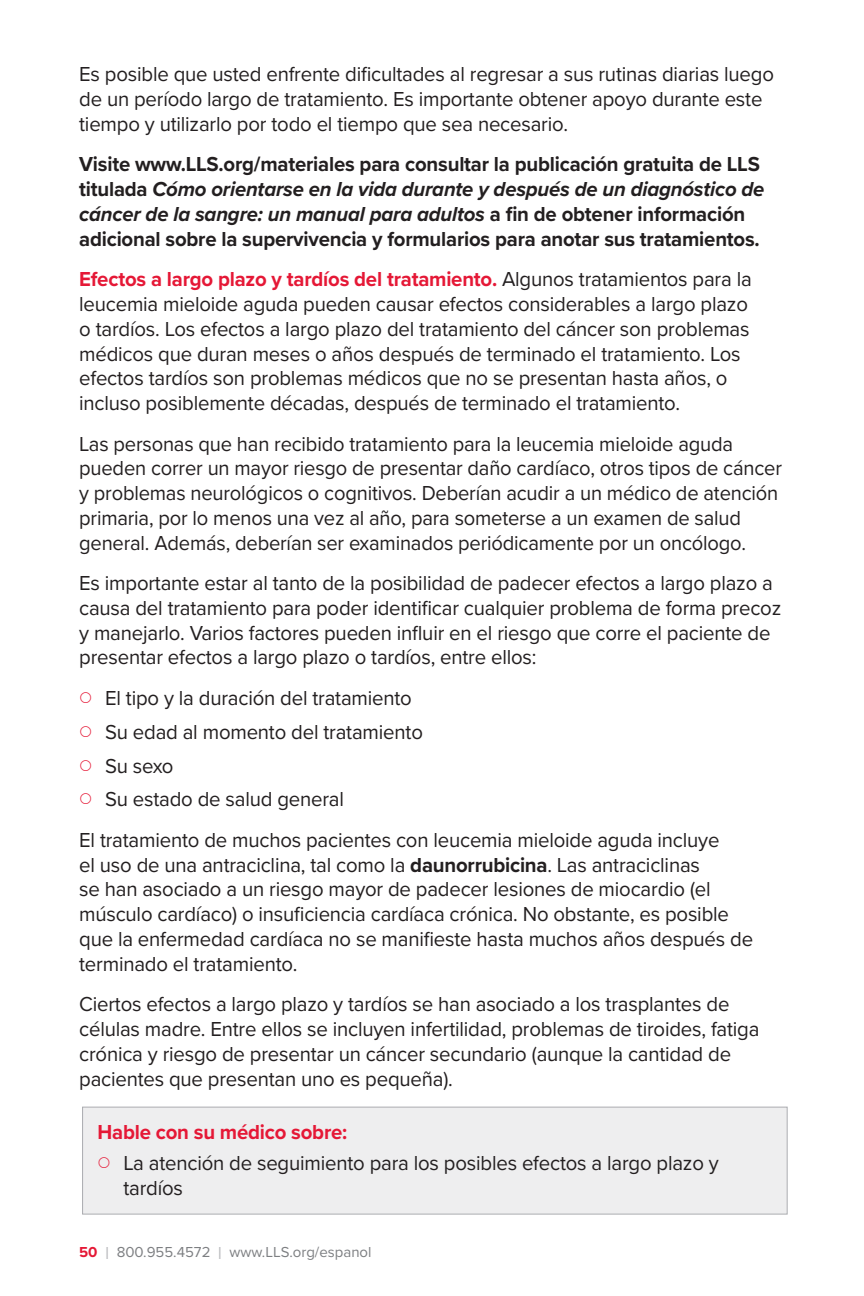
<style>
.page{position:relative;width:864px;height:1296px;background:#fff}
.page>*{position:absolute;margin:0;border:0;box-sizing:border-box;transform-origin:0 0}
.Body_text{font:21px/24.8px "Proxima Nova";letter-spacing:-.01em;color:#231f20}
.Body_text-2{font:21px/24.8px "Proxima Nova";letter-spacing:-.01em;color:#231f20;scale:.96 1}
.Body_text-3{font:700 21px/24.8px "Proxima Nova";letter-spacing:-.01em;color:#231f20}
.t1{font:700 21px "Proxima Nova";letter-spacing:-.01em;color:#e51836}
.t2{font:15px "Proxima Nova";color:#7d7f82}
.s1{font-style:italic}
.s2{font-weight:700;color:#e51836}
.s3{font-weight:700}
.s4{font-size:18px;color:#babbbe}
</style>
<div class="page">
<div style="left:83px;top:1107px;width:704px;height:107px;background:#eeeeef"></div>
<div style="left:82px;top:1107px;width:706px;height:108px;border:1px solid #abacb0"></div>
<p class="Body_text" style="left:79px;top:61px;width:696px">Es posible que usted enfrente dificultades al regresar a sus rutinas diarias luego de un período largo de tratamiento. Es importante obtener apoyo durante este tiempo y utilizarlo por todo el tiempo que sea necesario.</p>
<p class="Body_text-3" style="left:79px;top:152px;width:687px">Visite www.LLS.org/materiales para consultar la publicación gratuita de LLS titulada <span class="s1">Cómo orientarse en la vida durante y después de un diagnóstico de cáncer de la sangre: un manual para adultos</span> a fin de obtener información adicional sobre la supervivencia y formularios para anotar sus tratamientos.</p>
<p class="Body_text" style="left:79px;top:266px;width:674px"><span class="s2">Efectos a largo plazo y tardíos del tratamiento.</span> Algunos tratamientos para la leucemia mieloide aguda pueden causar efectos considerables a largo plazo o tardíos. Los efectos a largo plazo del tratamiento del cáncer son problemas médicos que duran meses o años después de terminado el tratamiento. Los efectos tardíos son problemas médicos que no se presentan hasta años, o incluso posiblemente décadas, después de terminado el tratamiento.</p>
<p class="Body_text-2" style="left:79px;top:430px;width:734px">Las personas que han recibido tratamiento para la leucemia mieloide aguda pueden correr un mayor riesgo de presentar daño cardíaco, otros tipos de cáncer y problemas neurológicos o cognitivos. Deberían acudir a un médico de atención primaria, por lo menos una vez al año, para someterse a un examen de salud general. Además, deberían ser examinados periódicamente por un oncólogo.</p>
<p class="Body_text" style="left:79px;top:570px;width:704px">Es importante estar al tanto de la posibilidad de padecer efectos a largo plazo a causa del tratamiento para poder identificar cualquier problema de forma precoz y manejarlo. Varios factores pueden influir en el riesgo que corre el paciente de presentar efectos a largo plazo o tardíos, entre ellos:</p>
<p class="Body_text" style="left:105px;top:685px;width:308px">El tipo y la duración del tratamiento</p>
<p class="Body_text" style="left:105px;top:719px;width:319px">Su edad al momento del tratamiento</p>
<p class="Body_text" style="left:105px;top:752px;width:70px">Su sexo</p>
<p class="Body_text" style="left:105px;top:786px;width:240px">Su estado de salud general</p>
<p class="Body_text" style="left:79px;top:827px;width:676px">El tratamiento de muchos pacientes con leucemia mieloide aguda incluye<br>el uso de una antraciclina, tal como la <span class="s3">daunorrubicina</span>. Las antraciclinas<br>se han asociado a un riesgo mayor de padecer lesiones de miocardio (el músculo cardíaco) o insuficiencia cardíaca crónica. No obstante, es posible que la enfermedad cardíaca no se manifieste hasta muchos años después de terminado el tratamiento.</p>
<p class="Body_text" style="left:79px;top:991px;width:682px">Ciertos efectos a largo plazo y tardíos se han asociado a los trasplantes de células madre. Entre ellos se incluyen infertilidad, problemas de tiroides, fatiga crónica y riesgo de presentar un cáncer secundario (aunque la cantidad de pacientes que presentan uno es pequeña).</p>
<p class="t1" style="left:97px;top:1116px;width:251px">Hable con su médico sobre:</p>
<p class="Body_text" style="left:123px;top:1149px;width:597px;line-height:25.4px">La atención de seguimiento para los posibles efectos a largo plazo y tardíos</p>
<p class="t2" style="left:79px;top:1241px;width:294px"><span class="s2">50</span> <span class="s4">I</span> 800.955.4572 <span class="s4">I</span> www.LLS.org/espanol</p>
</div>
